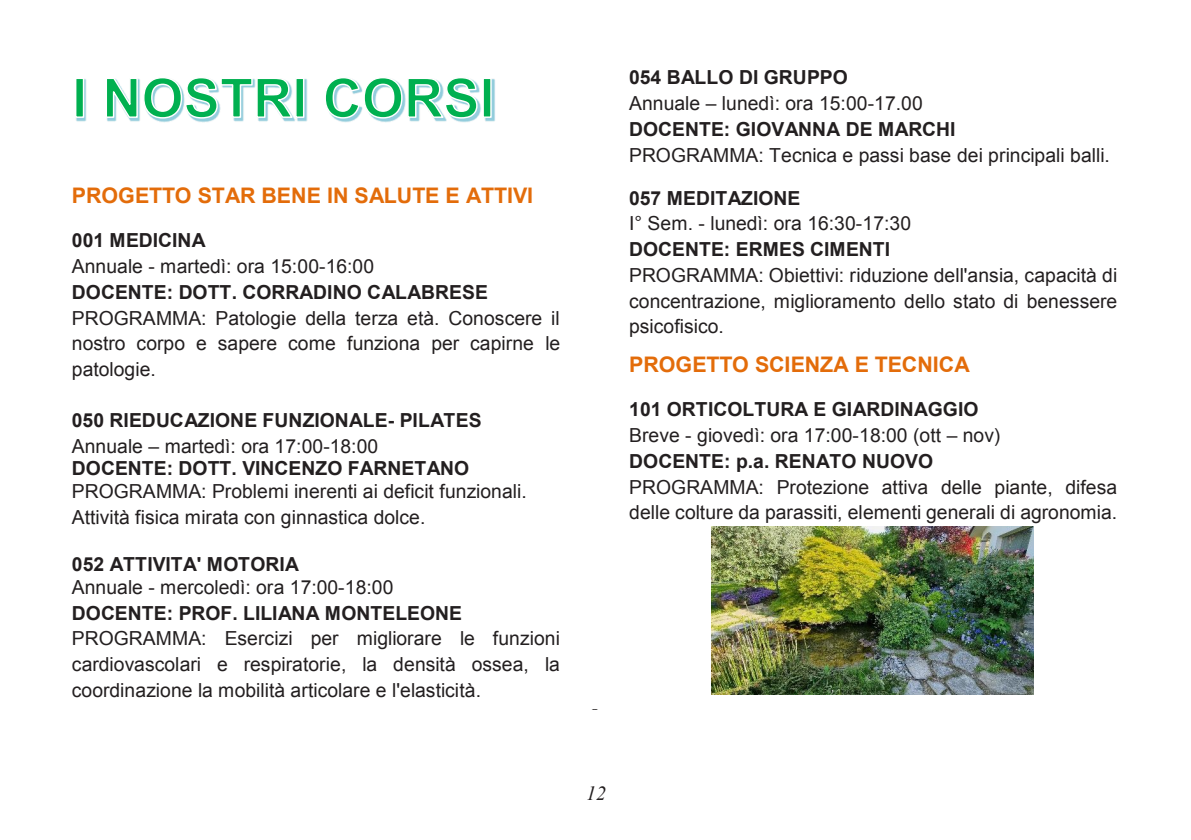
<style>
.page{position:relative;width:1191px;height:840px;background:#fff}
.page>*{position:absolute;margin:0;border:0;box-sizing:border-box;transform-origin:0 0}
.t1{font:700 21.4px "Arial";letter-spacing:-.005em;color:#e36c0a}
.t2{font:italic 20px "Times New Roman";color:#231f20}
.t3{font:19.4px/25.6px "Arial";color:#231f20;text-align:justify}
.t4{font:700 19.4px "Arial";color:#231f20}
</style>
<div class="page">
<img style="left:76px;top:79px;width:419px;height:43px">
<svg style="left:76px;top:78px;width:416px;height:41px"></svg>
<img style="left:712px;top:526px;width:321px;height:167px">
<p class="t1" style="left:72px;top:181px;width:463px">PROGETTO STAR BENE IN SALUTE E ATTIVI</p>
<p class="t4" style="left:72px;top:228px;width:135px">001 MEDICINA</p>
<p class="t3" style="left:72px;top:254px;width:304px">Annuale - martedì: ora 15:00-16:00</p>
<p class="t4" style="left:72px;top:279px;width:417px">DOCENTE: DOTT. CORRADINO CALABRESE</p>
<p class="t3" style="left:72px;top:305px;width:490px">PROGRAMMA: Patologie della terza età. Conoscere il nostro corpo e sapere come funziona per capirne le patologie.</p>
<p class="t4" style="left:72px;top:407px;width:411px">050 RIEDUCAZIONE FUNZIONALE- PILATES</p>
<p class="t3" style="left:72px;top:433px;width:308px">Annuale – martedì: ora 17:00-18:00</p>
<p class="t4" style="left:72px;top:455px;width:399px">DOCENTE: DOTT. VINCENZO FARNETANO</p>
<p class="t3" style="left:72px;top:478px;width:456px">PROGRAMMA: Problemi inerenti ai deficit funzionali.<br>Attività fisica mirata con ginnastica dolce.</p>
<p class="t4" style="left:72px;top:551px;width:228px">052 ATTIVITA' MOTORIA</p>
<p class="t3" style="left:72px;top:574px;width:323px">Annuale - mercoledì: ora 17:00-18:00</p>
<p class="t4" style="left:72px;top:599px;width:391px">DOCENTE: PROF. LILIANA MONTELEONE</p>
<p class="t3" style="left:72px;top:625px;width:489px">PROGRAMMA: Esercizi per migliorare le funzioni cardiovascolari e respiratorie, la densità ossea, la coordinazione la mobilità articolare e l'elasticità.</p>
<p class="t4" style="left:629px;top:65px;width:220px">054 BALLO DI GRUPPO</p>
<p class="t3" style="left:629px;top:91px;width:295px">Annuale – lunedì: ora 15:00-17.00</p>
<p class="t4" style="left:629px;top:116px;width:328px">DOCENTE: GIOVANNA DE MARCHI</p>
<p class="t3" style="left:629px;top:142px;width:482px">PROGRAMMA: Tecnica e passi base dei principali balli.</p>
<p class="t4" style="left:629px;top:185px;width:173px">057 MEDITAZIONE</p>
<p class="t3" style="left:629px;top:211px;width:283px">I° Sem. - lunedì: ora 16:30-17:30</p>
<p class="t4" style="left:629px;top:236px;width:263px">DOCENTE: ERMES CIMENTI</p>
<p class="t3" style="left:629px;top:262px;width:490px">PROGRAMMA: Obiettivi: riduzione dell'ansia, capacità di concentrazione, miglioramento dello stato di benessere psicofisico.</p>
<p class="t1" style="left:629px;top:350px;width:342px">PROGETTO SCIENZA E TECNICA</p>
<p class="t4" style="left:629px;top:396px;width:350px">101 ORTICOLTURA E GIARDINAGGIO</p>
<p class="t3" style="left:629px;top:422px;width:372px">Breve - giovedì: ora 17:00-18:00 (ott – nov)</p>
<p class="t4" style="left:629px;top:448px;width:305px">DOCENTE: p.a. RENATO NUOVO</p>
<p class="t3" style="left:629px;top:474px;width:489px">PROGRAMMA: Protezione attiva delle piante, difesa delle colture da parassiti, elementi generali di agronomia.</p>
<p class="t2" style="left:586px;top:779px;width:21px">12</p>
</div>
